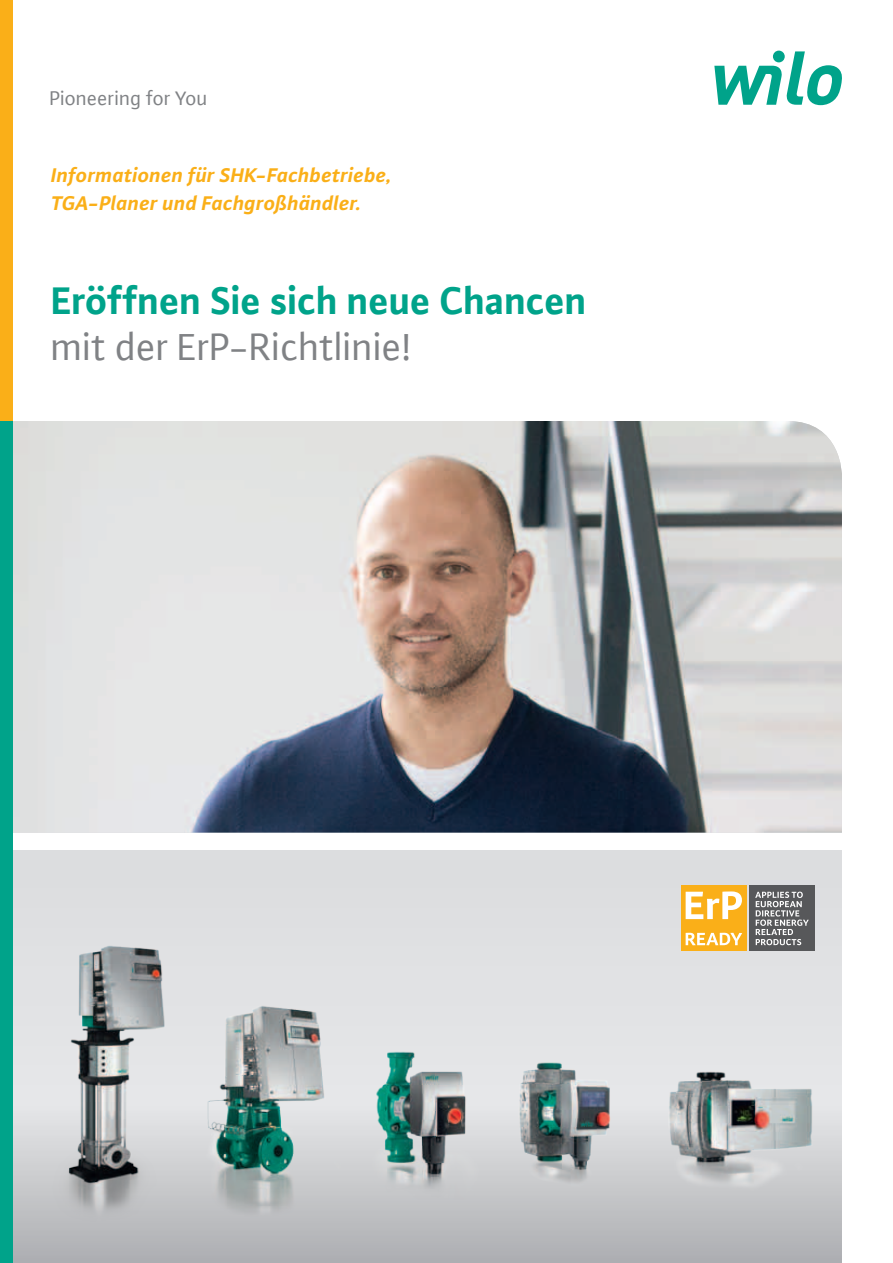
<style>
.page{position:relative;width:893px;height:1263px;background:#fff}
.page>*{position:absolute;margin:0;border:0;box-sizing:border-box;transform-origin:0 0}
.t1{font:700 40.5px "WILO Plus FM";letter-spacing:-.01em;color:#00a38a}
.t2{font:40.5px "WILO Plus FM";letter-spacing:-.01em;color:#808285}
.t3{font:italic 700 21px/28px "WILO Plus FM";letter-spacing:.005em;color:#faaf18}
.t4{font:21px "WILO Plus FM";letter-spacing:-.005em;color:#808285}
</style>
<div class="page">
<img style="left:13px;top:421px;width:829px;height:412px">
<svg style="left:13px;top:851px;width:829px;height:412px;background:#cfd0d2"></svg>
<svg style="left:48px;top:885px;width:720px;height:347px;background:#dddee0"></svg>
<div style="left:749px;top:885px;width:66px;height:66px;background:#57585a"></div>
<svg style="left:755px;top:892px;width:54px;height:53px"></svg>
<div style="left:681px;top:885px;width:66px;height:66px;background:#faaf18"></div>
<svg style="left:686px;top:891px;width:56px;height:28px"></svg>
<svg style="left:686px;top:933px;width:56px;height:12px"></svg>
<div style="left:0;top:0;width:13px;height:421px;background:#faaf18"></div>
<div style="left:0;top:421px;width:13px;height:842px;background:#00a38a"></div>
<img style="left:651px;top:1054px;width:180px;height:144px">
<img style="left:510px;top:1041px;width:113px;height:154px">
<img style="left:347px;top:1033px;width:163px;height:166px">
<img style="left:45px;top:940px;width:136px;height:281px">
<img style="left:186px;top:1000px;width:161px;height:241px">
<svg style="left:714px;top:51px;width:128px;height:54px"></svg>
<div style="left:773px;top:51px;width:12px;height:11px;background:#00a38a;border-radius:50%"></div>
<p class="t4" style="left:50px;top:85px;width:160px">Pioneering for You</p>
<p class="t3" style="left:51px;top:161px;width:342px">Informationen für SHK-Fachbetriebe,<br>TGA-Planer und Fachgroßhändler.</p>
<h1 class="t1" style="left:51px;top:273px;width:537px">Eröffnen Sie sich neue Chancen</h1>
<h1 class="t2" style="left:51px;top:322px;width:363px">mit der ErP-Richtlinie!</h1>
</div>
